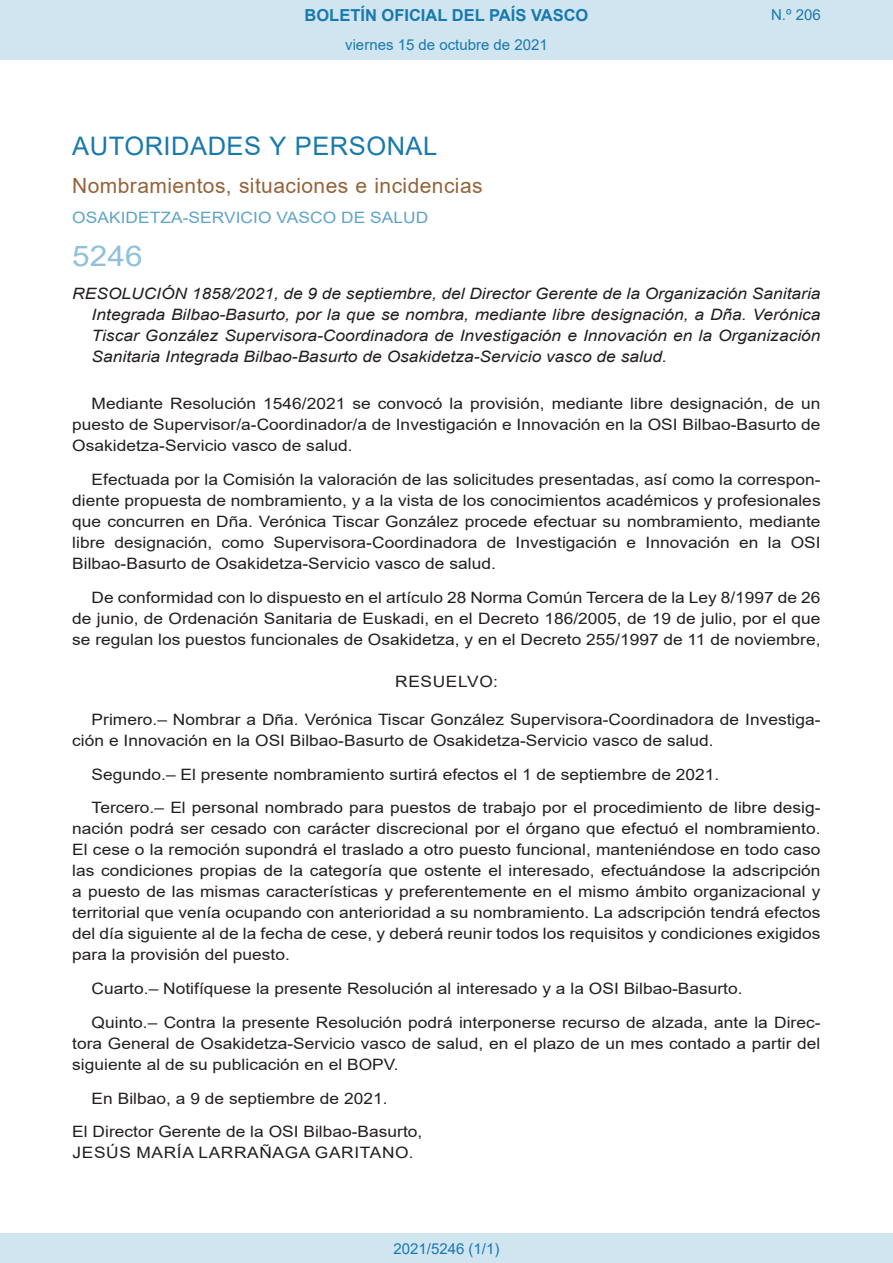
<style>
.page{position:relative;width:893px;height:1263px;background:#fff}
.page>*{position:absolute;margin:0;border:0;box-sizing:border-box;transform-origin:0 0}
.BOPVOrden{font:28.5px "Arial";color:#90c0db;scale:1.11 1}
.BOPVSeccion{font:25.5px "Arial";letter-spacing:.02em;color:#1879ad}
.BOPVSubseccion{font:21px "Arial";letter-spacing:.02em;color:#956338}
.t1{font:700 16.5px "Arial";color:#1879ad}
.BOPVDetalle{font:15.6px/21px "Arial";color:#231f20;text-align:justify;scale:1.11 1}
.BOPVTitulo{font:italic 15.6px/21px "Arial";color:#231f20;text-align:justify;scale:1.11 1}
.BOPVFirmaPuesto{font:15.6px "Arial";color:#231f20;scale:1.11 1}
.BOPVOrganismo{font:15.6px "Arial";letter-spacing:.005em;color:#5ea4ca;scale:1.11 1}
.BOPVFirmaLugFec{font:15.6px "Arial";color:#231f20;scale:1.11 1}
.BOPVFirmaNombre{font:15.6px "Arial";letter-spacing:.035em;color:#231f20;scale:1.11 1}
.BOPVClave{font:15.6px "Arial";letter-spacing:.035em;color:#231f20;scale:1.11 1}
.Paginacion_Centro{font:15px "Arial";color:#1879ad}
</style>
<div class="page">
<div style="left:0;top:0;width:893px;height:60px;background:#d0e5f0"></div>
<div style="left:0;top:1233px;width:893px;height:30px;background:#d0e5f0"></div>
<p class="t1" style="left:305px;top:3px;width:285px">BOLETÍN OFICIAL DEL PAÍS VASCO</p>
<p class="Paginacion_Centro" style="left:345px;top:35px;width:204px">viernes 15 de octubre de 2021</p>
<p class="Paginacion_Centro" style="left:771px;top:5px;width:51px">N.º 206</p>
<p class="BOPVSeccion" style="left:72px;top:128px;width:367px">AUTORIDADES Y PERSONAL</p>
<p class="BOPVSubseccion" style="left:72px;top:171px;width:412px">Nombramientos, situaciones e incidencias</p>
<p class="BOPVOrganismo" style="left:72px;top:207px;width:322px">OSAKIDETZA-SERVICIO VASCO DE SALUD</p>
<p class="BOPVOrden" style="left:72px;top:236px;width:65px">5246</p>
<p class="BOPVTitulo" style="left:92px;top:284px;width:658px;text-indent:-19px">RESOLUCIÓN 1858/2021, de 9 de septiembre, del Director Gerente de la Organización Sanitaria Integrada Bilbao-Basurto, por la que se nombra, mediante libre designación, a Dña. Verónica Tiscar González Supervisora-Coordinadora de Investigación e Innovación en la Organización Sanitaria Integrada Bilbao-Basurto de Osakidetza-Servicio vasco de salud.</p>
<p class="BOPVDetalle" style="left:72px;top:393px;width:676px;text-indent:19px">Mediante Resolución 1546/2021 se convocó la provisión, mediante libre designación, de un puesto de Supervisor/a-Coordinador/a de Investigación e Innovación en la OSI Bilbao-Basurto de Osakidetza-Servicio vasco de salud.</p>
<p class="BOPVDetalle" style="left:72px;top:469px;width:676px;text-indent:19px">Efectuada por la Comisión la valoración de las solicitudes presentadas, así como la correspon&shy;diente propuesta de nombramiento, y a la vista de los conocimientos académicos y profesionales que concurren en Dña. Verónica Tiscar González procede efectuar su nombramiento, mediante libre designación, como Supervisora-Coordinadora de Investigación e Innovación en la OSI Bilbao-Basurto de Osakidetza-Servicio vasco de salud.</p>
<p class="BOPVDetalle" style="left:72px;top:586px;width:676px;text-indent:19px">De conformidad con lo dispuesto en el artículo 28 Norma Común Tercera de la Ley 8/1997 de 26 de junio, de Ordenación Sanitaria de Euskadi, en el Decreto 186/2005, de 19 de julio, por el que se regulan los puestos funcionales de Osakidetza, y en el Decreto 255/1997 de 11 de noviembre,</p>
<p class="BOPVClave" style="left:395px;top:670px;width:94px">RESUELVO:</p>
<p class="BOPVDetalle" style="left:72px;top:709px;width:676px;text-indent:19px">Primero.– Nombrar a Dña. Verónica Tiscar González Supervisora-Coordinadora de Investiga&shy;ción e Innovación en la OSI Bilbao-Basurto de Osakidetza-Servicio vasco de salud.</p>
<p class="BOPVDetalle" style="left:92px;top:763px;width:567px">Segundo.– El presente nombramiento surtirá efectos el 1 de septiembre de 2021.</p>
<p class="BOPVDetalle" style="left:72px;top:797px;width:676px;text-indent:19px">Tercero.– El personal nombrado para puestos de trabajo por el procedimiento de libre desig&shy;nación podrá ser cesado con carácter discrecional por el órgano que efectuó el nombramiento.<br>El cese o la remoción supondrá el traslado a otro puesto funcional, manteniéndose en todo caso las condiciones propias de la categoría que ostente el interesado, efectuándose la adscripción a puesto de las mismas características y preferentemente en el mismo ámbito organizacional y territorial que venía ocupando con anterioridad a su nombramiento. La adscripción tendrá efectos del día siguiente al de la fecha de cese, y deberá reunir todos los requisitos y condiciones exigidos para la provisión del puesto.</p>
<p class="BOPVDetalle" style="left:92px;top:978px;width:588px">Cuarto.– Notifíquese la presente Resolución al interesado y a la OSI Bilbao-Basurto.</p>
<p class="BOPVDetalle" style="left:72px;top:1012px;width:676px;text-indent:19px">Quinto.– Contra la presente Resolución podrá interponerse recurso de alzada, ante la Direc&shy;tora General de Osakidetza-Servicio vasco de salud, en el plazo de un mes contado a partir del siguiente al de su publicación en el BOPV.</p>
<p class="BOPVFirmaLugFec" style="left:92px;top:1087px;width:268px">En Bilbao, a 9 de septiembre de 2021.</p>
<p class="BOPVFirmaPuesto" style="left:72px;top:1121px;width:317px">El Director Gerente de la OSI Bilbao-Basurto,</p>
<p class="BOPVFirmaNombre" style="left:73px;top:1142px;width:309px">JESÚS MARÍA LARRAÑAGA GARITANO.</p>
<p class="Paginacion_Centro" style="left:393px;top:1238px;width:107px">2021/5246 (1/1)</p>
</div>
